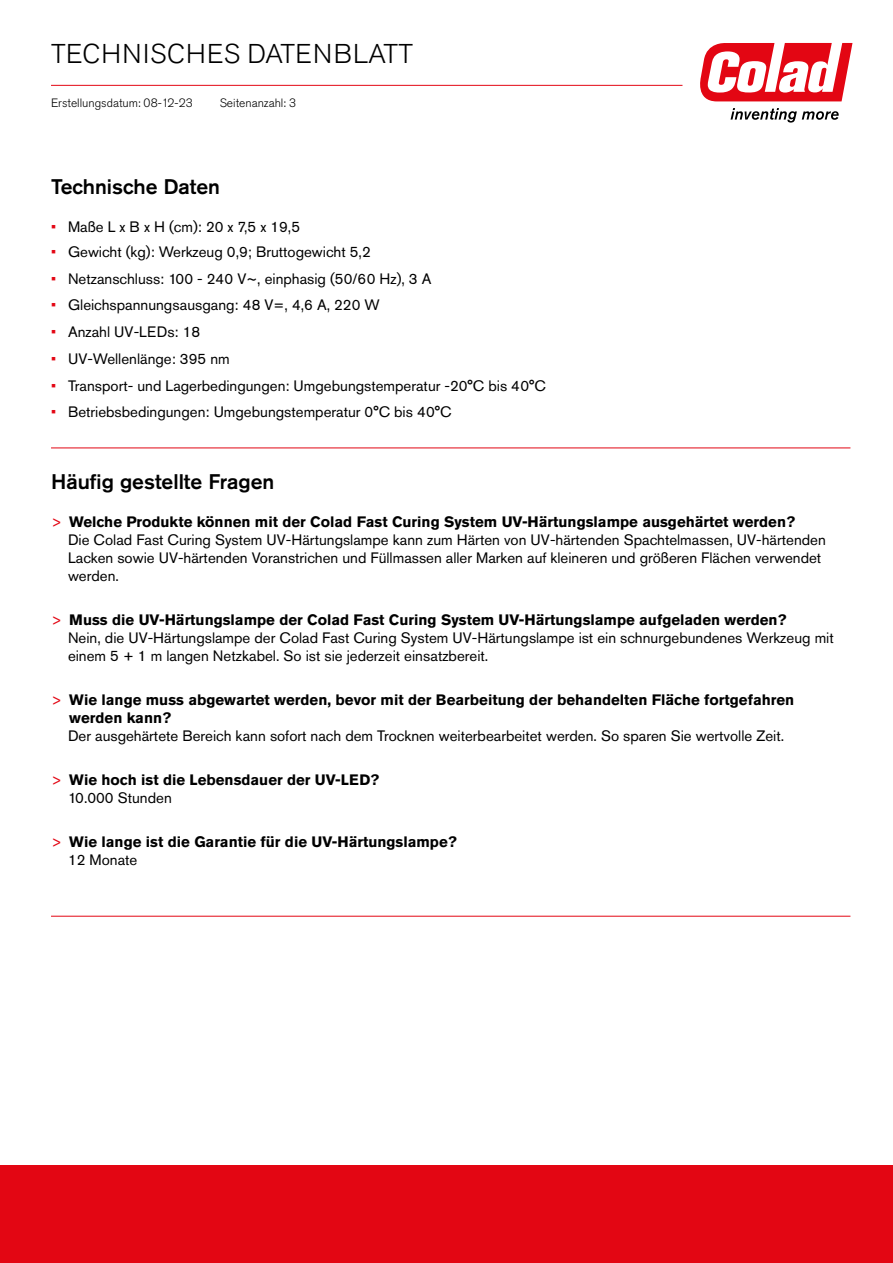
<style>
.page{position:relative;width:893px;height:1263px;background:#fff}
.page>*{position:absolute;margin:0;border:0;box-sizing:border-box;transform-origin:0 0}
.t1{font:300 27px "Akzidenz Grotesk Pro";letter-spacing:.03em;color:#000}
.t2{font:500 21px "Akzidenz Grotesk Pro";color:#000}
.t3{font:15px/18px "Akzidenz Grotesk Pro";color:#000}
.t4{font:700 15px/18px "Akzidenz Grotesk Pro";color:#000}
.t5{font:300 12px "Akzidenz Grotesk Pro";color:#000}
.s1{color:#e30613}
.s2{font-weight:700}
.s3{font-weight:400;color:#e30613}
.s4{font-weight:400}
</style>
<div class="page">
<svg style="left:700px;top:43px;width:152px;height:58px"></svg>
<svg style="left:731px;top:108px;width:108px;height:15px"></svg>
<hr style="left:51px;top:85px;width:631px;height:1px;background:#e30613">
<div style="left:0;top:1165px;width:893px;height:98px;background:#e30613"></div>
<hr style="left:51px;top:448px;width:799px;height:1px;background:#e30613">
<hr style="left:51px;top:916px;width:799px;height:1px;background:#e30613">
<h1 class="t1" style="left:51px;top:36px;width:363px">TECHNISCHES DATENBLATT</h1>
<p class="t5" style="left:51px;top:95px;width:143px">Erstellungsdatum: 08-12-23</p>
<p class="t5" style="left:220px;top:95px;width:78px">Seitenanzahl: 3</p>
<h2 class="t2" style="left:51px;top:173px;width:171px">Technische Daten</h2>
<p class="t3" style="left:51px;top:218px;width:251px"><span class="s1">•</span> Maße L x B x H (cm): 20 x 7,5 x 19,5</p>
<p class="t3" style="left:51px;top:243px;width:321px"><span class="s1">•</span> Gewicht (kg): Werkzeug 0,9; Bruttogewicht 5,2</p>
<p class="t3" style="left:51px;top:269px;width:382px"><span class="s1">•</span> Netzanschluss: 100 - 240 V~, einphasig (50/60 Hz), 3 A</p>
<p class="t3" style="left:51px;top:296px;width:330px"><span class="s1">•</span> Gleichspannungsausgang: 48 V=, 4,6 A, 220 W</p>
<p class="t3" style="left:51px;top:323px;width:151px"><span class="s1">•</span> Anzahl UV-LEDs: 18</p>
<p class="t3" style="left:51px;top:350px;width:180px"><span class="s1">•</span> UV-Wellenlänge: 395 nm</p>
<p class="t3" style="left:51px;top:376px;width:496px"><span class="s1">•</span> Transport- und Lagerbedingungen: Umgebungstemperatur -20°C bis 40°C</p>
<p class="t3" style="left:51px;top:403px;width:402px"><span class="s1">•</span> Betriebsbedingungen: Umgebungstemperatur 0°C bis 40°C</p>
<h2 class="t2" style="left:51px;top:468px;width:225px">Häufig gestellte Fragen</h2>
<p class="t3" style="left:68px;top:512px;width:759px;text-indent:-17px"><span class="s1">&gt;</span> <span class="s2">Welche Produkte können mit der Colad Fast Curing System UV-Härtungslampe ausgehärtet werden?<br></span>Die Colad Fast Curing System UV-Härtungslampe kann zum Härten von UV-härtenden Spachtelmassen, UV-härtenden Lacken sowie UV-härtenden Voranstrichen und Füllmassen aller Marken auf kleineren und größeren Flächen verwendet werden.</p>
<p class="t3" style="left:68px;top:610px;width:767px;text-indent:-17px"><span class="s1">&gt;</span> <span class="s2">Muss die UV-Härtungslampe der Colad Fast Curing System UV-Härtungslampe aufgeladen werden?<br></span>Nein, die UV-Härtungslampe der Colad Fast Curing System UV-Härtungslampe ist ein schnurgebundenes Werkzeug mit einem 5 + 1 m langen Netzkabel. So ist sie jederzeit einsatzbereit.</p>
<p class="t4" style="left:69px;top:690px;width:726px;text-indent:-18px"><span class="s3">&gt;</span> Wie lange muss abgewartet werden, bevor mit der Bearbeitung der behandelten Fläche fortgefahren werden kann?</p>
<p class="t3" style="left:68px;top:726px;width:718px">Der ausgehärtete Bereich kann sofort nach dem Trocknen weiterbearbeitet werden. So sparen Sie wertvolle Zeit.</p>
<p class="t4" style="left:68px;top:770px;width:313px;text-indent:-17px"><span class="s3">&gt;</span> Wie hoch ist die Lebensdauer der UV-LED?<br><span class="s4">10.000 Stunden</span></p>
<p class="t4" style="left:68px;top:832px;width:390px;text-indent:-17px"><span class="s3">&gt;</span> Wie lange ist die Garantie für die UV-Härtungslampe?<br><span class="s4">12 Monate</span></p>
</div>
